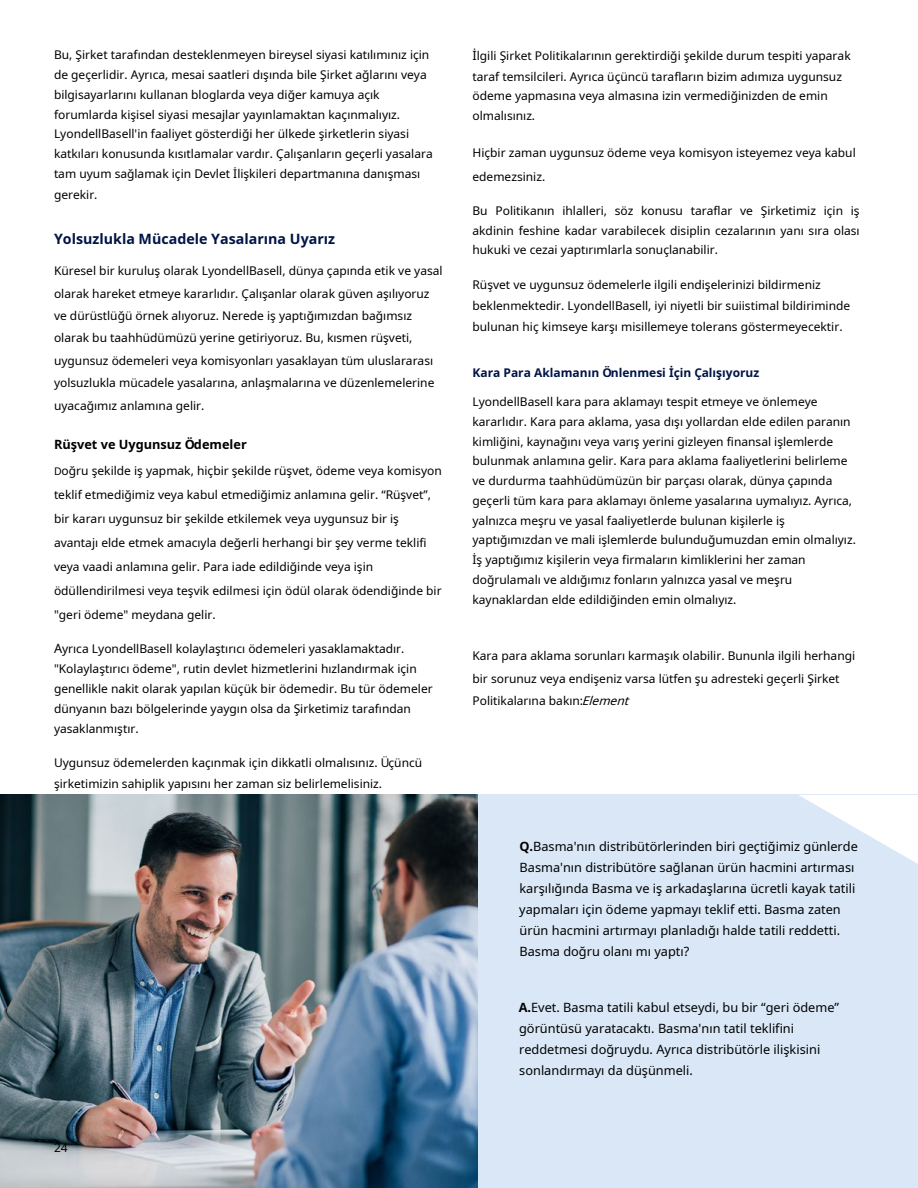
<style>
.page{position:relative;width:918px;height:1188px;background:#fff}
.page>*{position:absolute;margin:0;border:0;box-sizing:border-box;transform-origin:0 0}
.t1{font:700 14.25px "Noto Sans";color:#001446}
.t2{font:12.75px/21px "Noto Sans";color:#000}
.t3{font:700 12.75px "Noto Sans";color:#000}
.t4{font:12px/19.8px "Noto Sans";color:#000}
.t5{font:700 12px "Noto Sans";color:#001446}
.s1{font-size:10.5px}
.s2{font-size:12.75px}
.s3{font-style:italic}
.s4{font-weight:700}
</style>
<div class="page">
<div style="left:472px;top:795px;width:446px;height:393px;background:#d9e7f6"></div>
<svg style="left:799px;top:795px;width:119px;height:69px"></svg>
<img style="left:0;top:795px;width:477px;height:393px">
<p class="t4" style="left:54px;top:45px;width:380px">Bu, Şirket tarafından desteklenmeyen bireysel siyasi katılımınız için de geçerlidir. Ayrıca, mesai saatleri dışında bile Şirket ağlarını veya bilgisayarlarını kullanan bloglarda veya diğer kamuya açık forumlarda kişisel siyasi mesajlar yayınlamaktan kaçınmalıyız.<br>LyondellBasell'in faaliyet gösterdiği her ülkede şirketlerin siyasi katkıları konusunda kısıtlamalar vardır. Çalışanların geçerli yasalara tam uyum sağlamak için Devlet İlişkileri departmanına danışması gerekir.</p>
<p class="t1" style="left:54px;top:228px;width:283px">Yolsuzlukla Mücadele Yasalarına Uyarız</p>
<p class="t4" style="left:54px;top:259px;width:390px;line-height:22.4px">Küresel bir kuruluş olarak LyondellBasell, dünya çapında etik ve yasal olarak hareket etmeye kararlıdır. Çalışanlar olarak güven aşılıyoruz ve dürüstlüğü örnek alıyoruz. Nerede iş yaptığımızdan bağımsız olarak bu taahhüdümüzü yerine getiriyoruz. Bu, kısmen rüşveti, uygunsuz ödemeleri veya komisyonları yasaklayan tüm uluslararası yolsuzlukla mücadele yasalarına, anlaşmalarına ve düzenlemelerine uyacağımız anlamına gelir.</p>
<p class="t3" style="left:54px;top:435px;width:194px">Rüşvet ve Uygunsuz Ödemeler</p>
<p class="t4" style="left:54px;top:458px;width:389px;line-height:24px"><span class="s1">D</span>oğru şekilde iş yapmak, hiçbir şekilde rüşvet, ödeme veya komisyon teklif etmediğimiz veya kabul etmediğimiz anlamına gelir. “Rüşvet”, bir kararı uygunsuz bir şekilde etkilemek veya uygunsuz bir iş avantajı elde etmek amacıyla değerli herhangi bir şey verme teklifi veya vaadi anlamına gelir. Para iade edildiğinde veya işin ödüllendirilmesi veya teşvik edilmesi için ödül olarak ödendiğinde bir "geri ödeme" meydana gelir.</p>
<p class="t4" style="left:54px;top:639px;width:380px"><span class="s2">A</span>yrıca LyondellBasell kolaylaştırıcı ödemeleri yasaklamaktadır. "Kolaylaştırıcı ödeme", rutin devlet hizmetlerini hızlandırmak için genellikle nakit olarak yapılan küçük bir ödemedir. Bu tür ödemeler dünyanın bazı bölgelerinde yaygın olsa da Şirketimiz tarafından yasaklanmıştır.</p>
<p class="t4" style="left:54px;top:752px;width:370px;line-height:21px">Uygunsuz ödemelerden kaçınmak için dikkatli olmalısınız. Üçüncü şirketimizin sahiplik yapısını her zaman siz belirlemelisiniz.</p>
<p class="t4" style="left:54px;top:1137px;width:15px">24</p>
<p class="t4" style="left:472px;top:46px;width:380px"><span class="s2">İ</span>lgili Şirket Politikalarının gerektirdiği şekilde durum tespiti yaparak taraf temsilcileri. Ayrıca üçüncü tarafların bizim adımıza uygunsuz ödeme yapmasına veya almasına izin vermediğinizden de emin olmalısınız.</p>
<p class="t4" style="left:472px;top:141px;width:385px;line-height:24px">Hiçbir zaman uygunsuz ödeme veya komisyon isteyemez veya kabul edemezsiniz.</p>
<p class="t4" style="left:472px;top:200px;width:389px;text-align:justify">Bu Politikanın ihlalleri, söz konusu taraflar ve Şirketimiz için iş akdinin feshine kadar varabilecek disiplin cezalarının yanı sıra olası hukuki ve cezai yaptırımlarla sonuçlanabilir.</p>
<p class="t4" style="left:472px;top:274px;width:379px;line-height:21px">Rüşvet ve uygunsuz ödemelerle ilgili endişelerinizi bildirmeniz beklenmektedir. LyondellBasell, iyi niyetli bir suiistimal bildiriminde bulunan hiç kimseye karşı misillemeye tolerans göstermeyecektir.</p>
<p class="t5" style="left:472px;top:364px;width:288px">Kara Para Aklamanın Önlenmesi İçin Çalışıyoruz</p>
<p class="t4" style="left:472px;top:391px;width:385px">LyondellBasell kara para aklamayı tespit etmeye ve önlemeye kararlıdır. Kara para aklama, yasa dışı yollardan elde edilen paranın kimliğini, kaynağını veya varış yerini gizleyen finansal işlemlerde bulunmak anlamına gelir. Kara para aklama faaliyetlerini belirleme ve durdurma taahhüdümüzün bir parçası olarak, dünya çapında geçerli tüm kara para aklamayı önleme yasalarına uymalıyız. Ayrıca, yalnızca meşru ve yasal faaliyetlerde bulunan kişilerle iş yaptığımızdan ve mali işlemlerde bulunduğumuzdan emin olmalıyız.<br>İş yaptığımız kişilerin veya firmaların kimliklerini her zaman doğrulamalı ve aldığımız fonların yalnızca yasal ve meşru kaynaklardan elde edildiğinden emin olmalıyız.</p>
<p class="t4" style="left:472px;top:645px;width:384px;line-height:22.4px">Kara para aklama sorunları karmaşık olabilir. Bununla ilgili herhangi bir sorunuz veya endişeniz varsa lütfen şu adresteki geçerli Şirket<br>Politikalarına bakın:<span class="s3">Element</span></p>
<p class="t2" style="left:519px;top:836px;width:340px"><span class="s4">Q.</span>Basma'nın distribütörlerinden biri geçtiğimiz günlerde Basma'nın distribütöre sağlanan ürün hacmini artırması karşılığında Basma ve iş arkadaşlarına ücretli kayak tatili yapmaları için ödeme yapmayı teklif etti. Basma zaten ürün hacmini artırmayı planladığı halde tatili reddetti.<br>Basma doğru olanı mı yaptı?</p>
<p class="t2" style="left:519px;top:997px;width:322px"><span class="s4">A.</span>Evet. Basma tatili kabul etseydi, bu bir “geri ödeme” görüntüsü yaratacaktı. Basma'nın tatil teklifini reddetmesi doğruydu. Ayrıca distribütörle ilişkisini sonlandırmayı da düşünmeli.</p>
</div>
